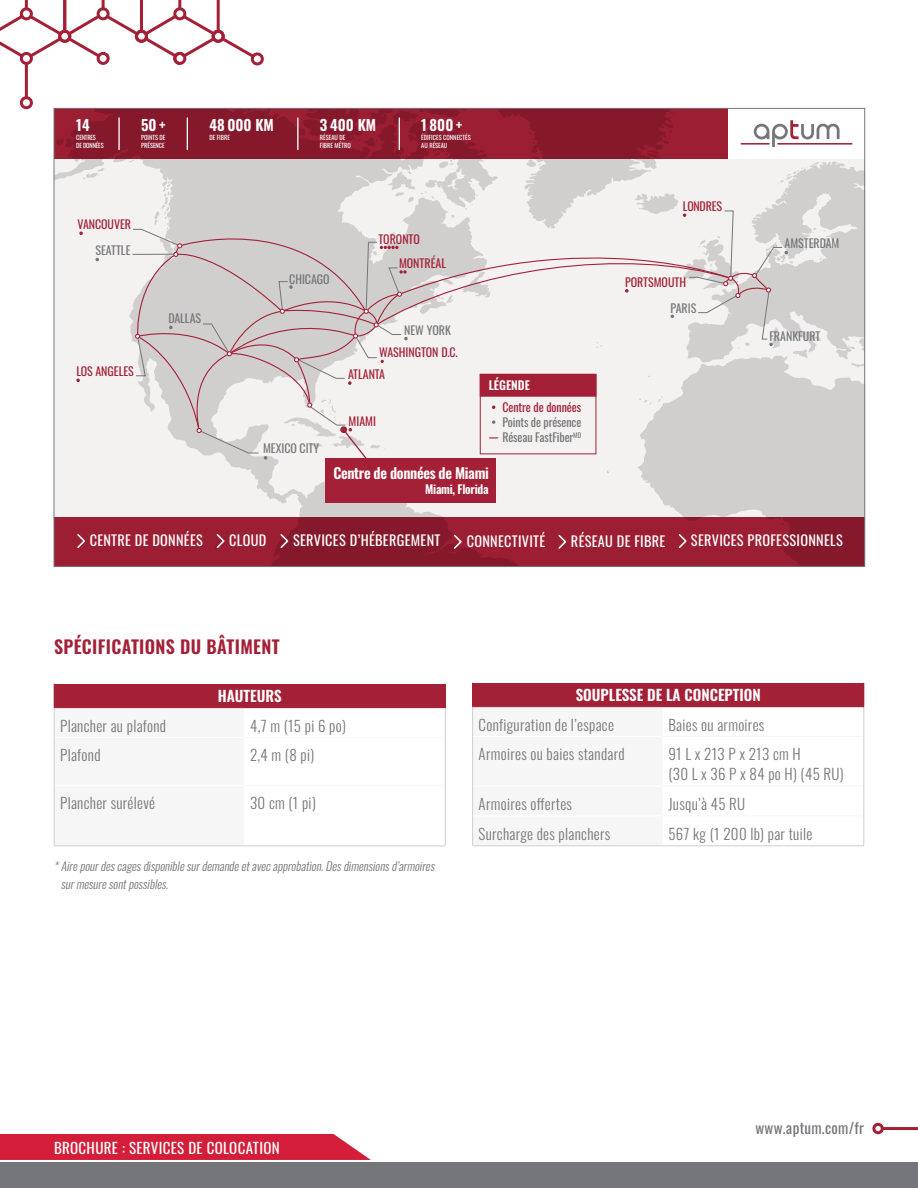
<style>
.page{position:relative;width:918px;height:1188px;background:#fff}
.page>*{position:absolute;margin:0;border:0;box-sizing:border-box;transform-origin:0 0}
.t1{font:600 18px "Oswald";letter-spacing:.02em;color:#a42036}
.t2{font:300 15px/19.5px "Oswald";letter-spacing:.02em;color:#757679}
.t3{font:600 15px "Oswald";color:#fff}
.t4{font:15px "Oswald";letter-spacing:.02em;color:#fff}
.t5{font:15px "Oswald";letter-spacing:.02em;color:#757679}
.t6{font:600 14.85px "Oswald";color:#fff}
.t7{font:600 14.55px "Oswald";letter-spacing:-.025em;color:#fff}
.t8{font:14.25px "Oswald";letter-spacing:.02em;color:#fff}
.t9{font:italic 300 12px/18px "Oswald";color:#757679}
.t10{font:11.85px/15.5px "Oswald";color:#757679}
.t11{font:11.85px/24.3px "Oswald";color:#a42036}
.t12{font:600 11.85px "Oswald";letter-spacing:-.025em;color:#fff}
.t13{font:600 11.85px "Oswald";color:#fff}
.t14{font:6.3px/7.6px "Oswald";color:#fff}
.t15{font:6.3px/7.6px "Oswald";letter-spacing:-.03em;color:#fff}
</style>
<div class="page">
<div style="left:251px;top:52px;width:13px;height:13px;border:3px solid #a42036;border-radius:50%"></div>
<hr style="left:25px;top:64px;width:3px;height:34px;background:#a42036">
<div style="left:20px;top:96px;width:13px;height:13px;border:3px solid #a42036;border-radius:50%"></div>
<svg style="left:0;top:0;width:257px;height:66px"></svg>
<div style="left:872px;top:1123px;width:12px;height:11px;border:3px solid #a42036;border-radius:50%"></div>
<hr style="left:883px;top:1127px;width:35px;height:3px;background:#a42036">
<div style="left:0;top:1162px;width:918px;height:26px;background:#757679"></div>
<svg style="left:56px;top:159px;width:807px;height:358px;fill:#f3f2f1"></svg>
<svg style="left:56px;top:110px;width:672px;height:49px;background:#8c1a2d"></svg>
<svg style="left:56px;top:517px;width:807px;height:48px;background:#941c30"></svg>
<svg style="left:76px;top:379px;width:4px;height:3px"></svg>
<svg style="left:79px;top:232px;width:4px;height:3px"></svg>
<svg style="left:95px;top:258px;width:4px;height:3px"></svg>
<hr style="left:118px;top:118px;width:2px;height:32px;background:#fff">
<hr style="left:187px;top:118px;width:1px;height:32px;background:#fff">
<hr style="left:297px;top:118px;width:2px;height:32px;background:#fff">
<hr style="left:399px;top:118px;width:1px;height:32px;background:#fff">
<svg style="left:741px;top:120px;width:112px;height:27px"></svg>
<svg style="left:76px;top:533px;width:11px;height:17px"></svg>
<svg style="left:215px;top:533px;width:11px;height:17px"></svg>
<svg style="left:452px;top:533px;width:11px;height:17px"></svg>
<svg style="left:279px;top:533px;width:11px;height:17px"></svg>
<svg style="left:557px;top:533px;width:11px;height:17px"></svg>
<svg style="left:677px;top:533px;width:11px;height:17px"></svg>
<svg style="left:132px;top:208px;width:656px;height:260px"></svg>
<div style="left:326px;top:458px;width:170px;height:45px;background:#a42036"></div>
<div style="left:54px;top:684px;width:391px;height:24px;background:#a42036"></div>
<hr style="left:244px;top:737px;width:201px;height:1px;background:#f7f6f6">
<hr style="left:244px;top:785px;width:201px;height:1px;background:#f7f6f6">
<hr style="left:445px;top:708px;width:1px;height:30px;background:#d0cfce">
<hr style="left:445px;top:738px;width:1px;height:47px;background:#d0cfce">
<hr style="left:445px;top:785px;width:1px;height:61px;background:#d0cfce">
<hr style="left:54px;top:846px;width:190px;height:1px;background:#d0cfce">
<hr style="left:244px;top:846px;width:202px;height:1px;background:#d0cfce">
<div style="left:54px;top:708px;width:190px;height:138px;background:#f7f6f6"></div>
<svg style="left:445px;top:684px;width:1px;height:23px"></svg>
<hr style="left:244px;top:707px;width:202px;height:1px;background:#a42036">
<div style="left:473px;top:683px;width:391px;height:24px;background:#a42036"></div>
<hr style="left:662px;top:736px;width:202px;height:1px;background:#f7f6f6">
<hr style="left:662px;top:786px;width:202px;height:1px;background:#f7f6f6">
<hr style="left:662px;top:815px;width:202px;height:1px;background:#f7f6f6">
<hr style="left:864px;top:707px;width:1px;height:30px;background:#d0cfce">
<hr style="left:864px;top:737px;width:1px;height:49px;background:#d0cfce">
<hr style="left:864px;top:786px;width:1px;height:30px;background:#d0cfce">
<hr style="left:864px;top:816px;width:1px;height:30px;background:#d0cfce">
<hr style="left:662px;top:845px;width:202px;height:1px;background:#d0cfce">
<svg style="left:472px;top:683px;width:190px;height:163px"></svg>
<svg style="left:864px;top:683px;width:1px;height:23px"></svg>
<hr style="left:472px;top:706px;width:190px;height:1px;background:#a42036">
<div style="left:0;top:1134px;width:371px;height:26px;background:#d41e39"></div>
<p class="t6" style="left:76px;top:118px;width:15px">14</p>
<p class="t15" style="left:76px;top:133px;width:29px">CENTRES<br>DE DONNÉES</p>
<p class="t6" style="left:141px;top:118px;width:26px">50+</p>
<p class="t14" style="left:141px;top:133px;width:26px">POINTS DE<br>PRÉSENCE</p>
<p class="t6" style="left:209px;top:118px;width:66px">48 000 KM</p>
<p class="t14" style="left:209px;top:133px;width:22px">DE FIBRE</p>
<p class="t6" style="left:320px;top:118px;width:58px">3 400 KM</p>
<p class="t14" style="left:320px;top:133px;width:32px">RÉSEAU DE<br>FIBRE MÉTRO</p>
<p class="t6" style="left:421px;top:118px;width:43px">1800+</p>
<p class="t14" style="left:421px;top:133px;width:51px">ÉDIFICES CONNECTÉS<br>AU RÉSEAU</p>
<p class="t11" style="left:78px;top:211px;width:55px">VANCOUVER</p>
<p class="t10" style="left:96px;top:241px;width:37px">SEATTLE</p>
<p class="t11" style="left:76px;top:358px;width:59px">LOS ANGELES</p>
<p class="t10" style="left:168px;top:310px;width:34px">DALLAS</p>
<p class="t10" style="left:289px;top:270px;width:42px">CHICAGO</p>
<p class="t10" style="left:263px;top:439px;width:58px">MEXICO CITY</p>
<p class="t11" style="left:399px;top:226px;width:49px;text-indent:-20px">TORONTO<br>MONTRÉAL</p>
<p class="t10" style="left:404px;top:321px;width:48px">NEW YORK</p>
<p class="t11" style="left:379px;top:339px;width:80px">WASHINGTON D.C.</p>
<p class="t11" style="left:348px;top:361px;width:38px">ATLANTA</p>
<p class="t11" style="left:349px;top:408px;width:29px">MIAMI</p>
<p class="t13" style="left:489px;top:379px;width:43px">LÉGENDE</p>
<p class="t11" style="left:502px;top:394px;width:81px">Centre de données</p>
<p class="t10" style="left:502px;top:413px;width:81px">Points de présence<br>Réseau FastFiber<sup>MD</sup></p>
<p class="t7" style="left:333px;top:466px;width:157px">Centre de données de Miami</p>
<p class="t12" style="left:425px;top:483px;width:65px">Miami, Florida</p>
<p class="t11" style="left:683px;top:193px;width:41px">LONDRES</p>
<p class="t11" style="left:625px;top:269px;width:63px">PORTSMOUTH</p>
<p class="t10" style="left:671px;top:299px;width:27px">PARIS</p>
<p class="t10" style="left:784px;top:235px;width:57px">AMSTERDAM</p>
<p class="t10" style="left:769px;top:327px;width:53px">FRANKFURT</p>
<p class="t8" style="left:90px;top:528px;width:115px">CENTRE DE DONNÉES</p>
<p class="t8" style="left:229px;top:528px;width:39px">CLOUD</p>
<p class="t8" style="left:293px;top:528px;width:149px">SERVICES D’HÉBERGEMENT</p>
<p class="t8" style="left:467px;top:528px;width:80px">CONNECTIVITÉ</p>
<p class="t8" style="left:571px;top:528px;width:96px">RÉSEAU DE FIBRE</p>
<p class="t8" style="left:691px;top:528px;width:153px">SERVICES PROFESSIONNELS</p>
<p class="t1" style="left:54px;top:638px;width:227px">SPÉCIFICATIONS DU BÂTIMENT</p>
<p class="t3" style="left:218px;top:688px;width:65px">HAUTEURS</p>
<p class="t2" style="left:60px;top:714px;width:107px">Plancher au plafond</p>
<p class="t2" style="left:250px;top:714px;width:97px">4,7 m (15 pi 6 po)</p>
<p class="t2" style="left:60px;top:744px;width:42px">Plafond</p>
<p class="t2" style="left:250px;top:744px;width:66px">2,4 m (8 pi)</p>
<p class="t2" style="left:60px;top:792px;width:96px">Plancher surélevé</p>
<p class="t2" style="left:250px;top:792px;width:67px">30 cm (1 pi)</p>
<p class="t9" style="left:61px;top:856px;width:378px;text-indent:-7px">*Airepourdescagesdisponiblesurdemandeetavecapprobation.Desdimensionsd’armoires surmesuresontpossibles.</p>
<p class="t3" style="left:576px;top:687px;width:187px">SOUPLESSE DE LA CONCEPTION</p>
<p class="t2" style="left:479px;top:713px;width:137px">Configuration de l’espace</p>
<p class="t2" style="left:668px;top:713px;width:97px">Baies ou armoires</p>
<p class="t2" style="left:479px;top:743px;width:148px">Armoires ou baies standard</p>
<p class="t2" style="left:668px;top:743px;width:177px">91 L x 213 P x 213 cm H<br>(30 L x 36 P x 84 po H) (45 RU)</p>
<p class="t2" style="left:479px;top:792px;width:95px">Armoires offertes</p>
<p class="t2" style="left:668px;top:792px;width:78px">Jusqu’à 45 RU</p>
<p class="t2" style="left:479px;top:822px;width:133px">Surcharge des planchers</p>
<p class="t2" style="left:668px;top:822px;width:145px">567 kg (1 200 lb) par tuile</p>
<p class="t4" style="left:54px;top:1134px;width:227px">BROCHURE : SERVICES DE COLOCATION</p>
<p class="t5" style="left:756px;top:1114px;width:110px">www.aptum.com/fr</p>
</div>
